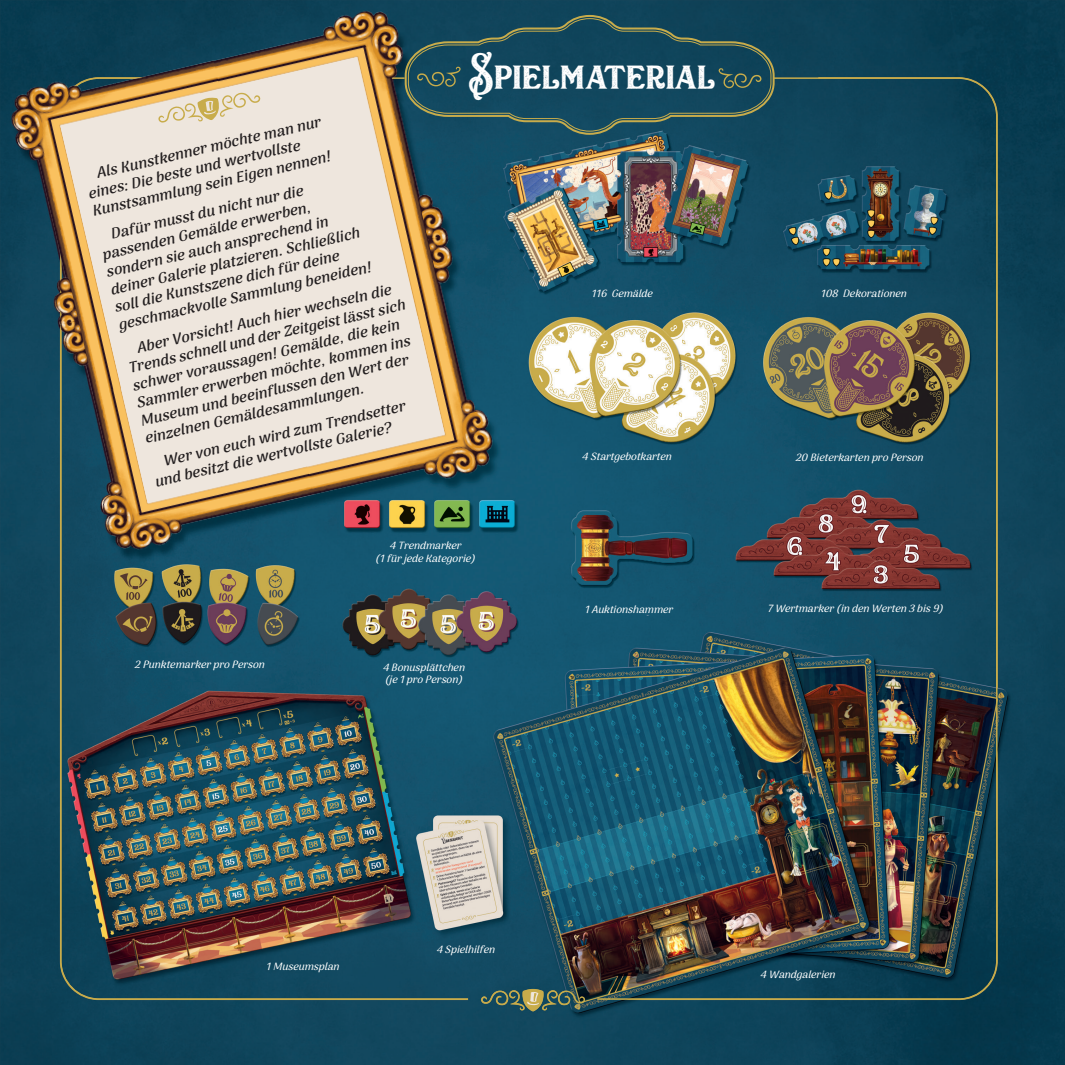
<style>
.page{position:relative;width:1065px;height:1065px;background:#fff}
.page>*{position:absolute;margin:0;border:0;box-sizing:border-box;transform-origin:0 0}
.t1{font:45px "Sacred Bridge Old";color:#fff}
.t2{font:italic 700 15px/18px "Arima Koshi";color:#231f20}
.t3{font:italic 500 10.5px/12.6px "Arima Koshi";color:#fff}
</style>
<div class="page">
<img style="left:1px;top:1px;width:1064px;height:1063px">
<svg style="left:481px;top:988px;width:104px;height:23px;background:#506959"></svg>
<img style="left:59px;top:533px;width:410px;height:467px">
<img style="left:595px;top:77px;width:403px;height:923px">
<svg style="left:475px;top:14px;width:300px;height:122px;background:#1b4b5b"></svg>
<img style="left:320px;top:162px;width:196px;height:371px">
<img style="left:186px;top:0;width:289px;height:352px">
<img style="left:413px;top:170px;width:48px;height:69px">
<img style="left:428px;top:232px;width:47px;height:69px">
<img style="left:30px;top:204px;width:290px;height:370px">
<img style="left:0;top:30px;width:280px;height:371px">
<img style="left:47px;top:320px;width:46px;height:69px">
<img style="left:33px;top:258px;width:45px;height:69px">
<svg style="left:158px;top:93px;width:102px;height:30px;background:#e6d7b7"></svg>
<p class="t2" style="left:82px;top:167px;width:245px;text-indent:13px;rotate:-13deg">Als Kunstkenner möchte man nur eines: Die beste und wertvollste<br>Kunstsammlung sein Eigen nennen!</p>
<p class="t2" style="left:96px;top:228px;width:260px;text-indent:13px;rotate:-13deg">Dafür musst du nicht nur die passenden Gemälde erwerben, sondern sie auch ansprechend in deiner Galerie platzieren. Schließlich soll die Kunstszene dich für deine geschmackvolle Sammlung beneiden!</p>
<p class="t2" style="left:122px;top:342px;width:285px;text-indent:13px;rotate:-13deg">Aber Vorsicht! Auch hier wechseln die Trends schnell und der Zeitgeist lässt sich schwer voraussagen! Gemälde, die kein Sammler erwerben möchte, kommen ins Museum und beeinflussen den Wert der einzelnen Gemäldesammlungen.</p>
<p class="t2" style="left:148px;top:455px;width:262px;text-indent:13px;rotate:-13deg">Wer von euch wird zum Trendsetter und besitzt die wertvollste Galerie?</p>
<h1 class="t1" style="left:469px;top:42px;width:248px">Spielmaterial</h1>
<p class="t3" style="left:591px;top:287px;width:67px">116Gemälde</p>
<p class="t3" style="left:820px;top:287px;width:92px">108Dekorationen</p>
<p class="t3" style="left:581px;top:450px;width:95px">4Startgebotkarten</p>
<p class="t3" style="left:795px;top:451px;width:133px">20BieterkartenproPerson</p>
<p class="t3" style="left:375px;top:539px;width:106px;text-align:center">4Trendmarker (1fürjedeKategorie)</p>
<p class="t3" style="left:134px;top:657px;width:136px">2PunktemarkerproPerson</p>
<p class="t3" style="left:382px;top:660px;width:88px">4Bonusplättchen (je1proPerson)</p>
<p class="t3" style="left:584px;top:603px;width:94px">1Auktionshammer</p>
<p class="t3" style="left:767px;top:601px;width:182px">7Wertmarker(indenWerten3bis9)</p>
<p class="t3" style="left:266px;top:959px;width:79px">1Museumsplan</p>
<p class="t3" style="left:436px;top:943px;width:64px">4Spielhilfen</p>
<p class="t3" style="left:760px;top:968px;width:81px">4Wandgalerien</p>
</div>
